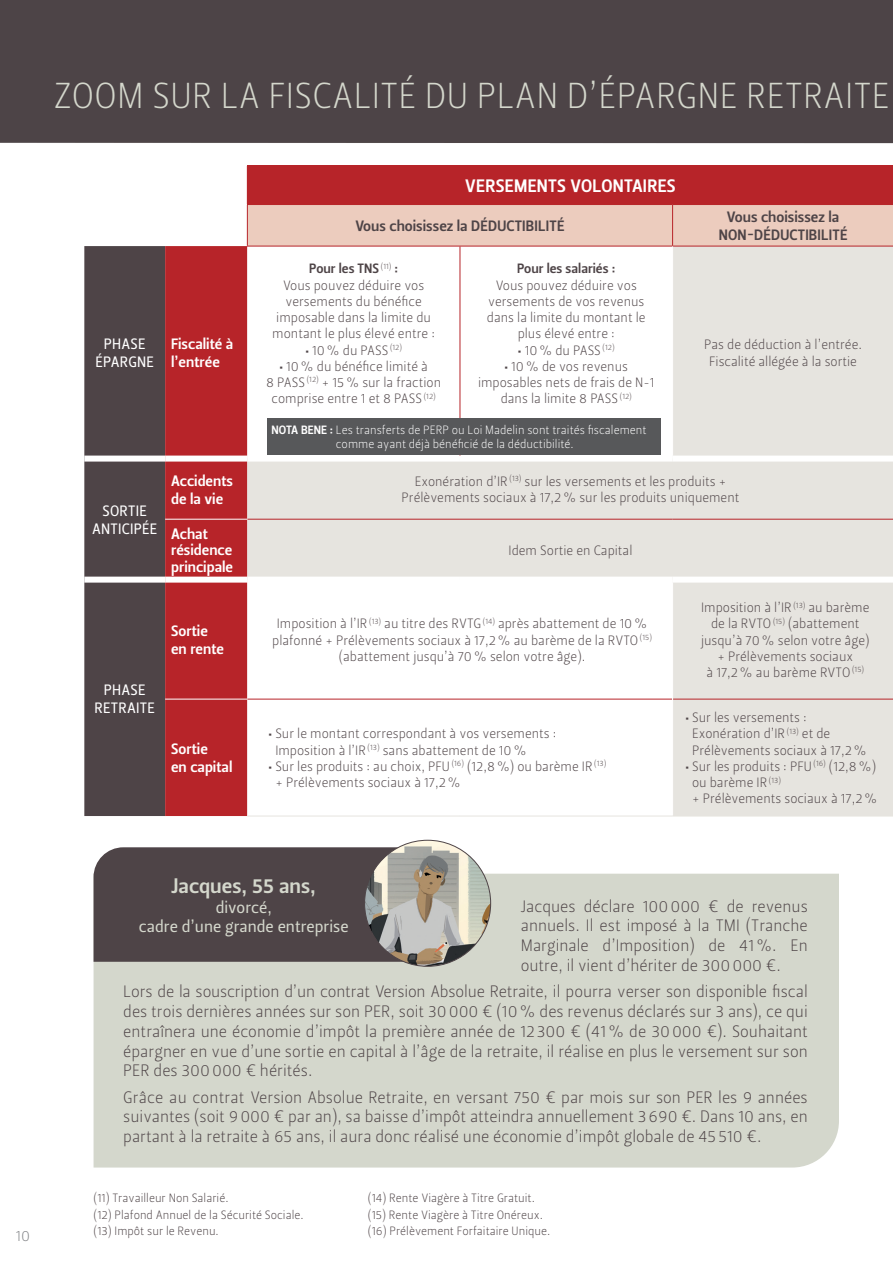
<style>
.page{position:relative;width:893px;height:1263px;background:#fff}
.page>*{position:absolute;margin:0;border:0;box-sizing:border-box;transform-origin:0 0}
.t1{font:36px "Leitura Sans Grot 1";letter-spacing:.01em;color:#d4d7cc}
.t2{font:21px "Leitura Sans Grot 3";color:#d4d7cc}
.t3{font:18px "Leitura Sans Grot 3";letter-spacing:.015em;color:#fff}
.t4{font:16.5px/19.8px "Leitura Sans Grot 1";color:#4e4447;text-align:justify}
.t5{font:16.5px/19.8px "Leitura Sans Grot 2";color:#d4d7cc;text-align:center}
.t6{font:15px/18px "Leitura Sans Grot 3";color:#fff}
.t7{font:15px/18px "Leitura Sans Grot 3";letter-spacing:.005em;color:#4e4447;text-align:center}
.t8{font:15px/18px "Leitura Sans Grot 2";letter-spacing:.015em;color:#fff;text-align:center}
.t9{font:15px "Leitura Sans Grot 1";color:#808285}
.t10{font:13.5px/16.2px "Leitura Sans Grot 1";color:#4e4447;text-align:center}
.t11{font:13.5px "Leitura Sans Grot 3";color:#4e4447}
.t12{font:12px/16.5px "Leitura Sans Grot 1";color:#4e4447}
.t13{font:12px/14.4px "Leitura Sans Grot 1";color:#fff}
.s1{font-family:"Leitura Sans Grot 3"}
</style>
<div class="page">
<div style="left:247px;top:166px;width:646px;height:39px;background:#b72429"></div>
<div style="left:84px;top:246px;width:81px;height:570px;background:#4e4447"></div>
<div style="left:165px;top:246px;width:82px;height:570px;background:#b72429"></div>
<svg style="left:247px;top:247px;width:645px;height:569px"></svg>
<hr style="left:247px;top:519px;width:213px;height:1px;background:#b72429">
<hr style="left:460px;top:519px;width:213px;height:1px;background:#b72429">
<hr style="left:673px;top:519px;width:220px;height:1px;background:#b72429">
<hr style="left:247px;top:699px;width:213px;height:1px;background:#b72429">
<hr style="left:460px;top:699px;width:212px;height:1px;background:#b72429">
<hr style="left:673px;top:699px;width:220px;height:1px;background:#b72429">
<svg style="left:247px;top:204px;width:646px;height:43px;background:#e9c4b7"></svg>
<hr style="left:892px;top:166px;width:1px;height:38px;background:#fff">
<div style="left:165px;top:456px;width:82px;height:6px;background:#fff"></div>
<div style="left:247px;top:456px;width:213px;height:6px;background:#fff"></div>
<div style="left:460px;top:456px;width:213px;height:6px;background:#fff"></div>
<div style="left:673px;top:456px;width:220px;height:6px;background:#fff"></div>
<hr style="left:672px;top:246px;width:1px;height:210px;background:#fff">
<hr style="left:892px;top:246px;width:1px;height:213px;background:#fff">
<hr style="left:892px;top:519px;width:1px;height:58px;background:#fff">
<hr style="left:672px;top:583px;width:1px;height:116px;background:#fff">
<hr style="left:672px;top:699px;width:1px;height:117px;background:#fff">
<hr style="left:892px;top:699px;width:1px;height:117px;background:#fff">
<div style="left:84px;top:456px;width:81px;height:6px;background:#fff"></div>
<hr style="left:460px;top:246px;width:1px;height:210px;background:#b72429">
<hr style="left:247px;top:205px;width:1px;height:41px;background:#b72429">
<div style="left:84px;top:577px;width:81px;height:6px;background:#fff"></div>
<div style="left:165px;top:577px;width:82px;height:6px;background:#fff"></div>
<div style="left:247px;top:577px;width:213px;height:6px;background:#fff"></div>
<div style="left:460px;top:577px;width:213px;height:6px;background:#fff"></div>
<div style="left:673px;top:577px;width:220px;height:6px;background:#fff"></div>
<hr style="left:247px;top:816px;width:213px;height:1px;background:#e6e4df">
<hr style="left:460px;top:816px;width:213px;height:1px;background:#e6e4df">
<hr style="left:673px;top:816px;width:220px;height:1px;background:#e6e4df">
<hr style="left:165px;top:699px;width:82px;height:1px;background:#fff">
<hr style="left:165px;top:519px;width:82px;height:1px;background:#fff">
<img style="left:0;top:0;width:893px;height:174px">
<div style="left:94px;top:874px;width:745px;height:293px;background:#d4d7cc"></div>
<div style="left:94px;top:847px;width:311px;height:115px;background:#4e4447"></div>
<img style="left:365px;top:840px;width:126px;height:126px;border-radius:63px">
<div style="left:267px;top:418px;width:393px;height:37px;background:#57585a"></div>
<h1 class="t1" style="left:54px;top:71px;width:837px">ZOOM SUR LA FISCALITÉ DU PLAN D’ÉPARGNE RETRAITE</h1>
<p class="t8" style="left:96px;top:335px;width:60px">PHASE<br>ÉPARGNE</p>
<p class="t6" style="left:171px;top:335px;width:64px">Fiscalité à l’entrée</p>
<h3 class="t3" style="left:465px;top:174px;width:212px">VERSEMENTS VOLONTAIRES</h3>
<p class="t7" style="left:355px;top:217px;width:211px">Vous choisissez la DÉDUCTIBILITÉ</p>
<p class="t7" style="left:719px;top:208px;width:130px">Vous choisissez la<br>NON-DÉDUCTIBILITÉ</p>
<p class="t11" style="left:309px;top:260px;width:90px">Pour les TNS <sup>(11)</sup> :</p>
<p class="t10" style="left:272px;top:277px;width:164px">Vous pouvez déduire vos versements du bénéfice imposable dans la limite du montant le plus élevé entre :</p>
<p class="t10" style="left:305px;top:342px;width:98px">• 10% du PASS <sup>(12)</sup></p>
<p class="t10" style="left:266px;top:358px;width:176px">• 10% du bénéfice limité à<br>8 PASS <sup>(12)</sup> + 15% sur la fraction comprise entre 1 et 8 PASS <sup>(12)</sup></p>
<p class="t11" style="left:517px;top:260px;width:100px">Pour les salariés :</p>
<p class="t10" style="left:487px;top:277px;width:160px">Vous pouvez déduire vos versements de vos revenus dans la limite du montant le plus élevé entre :</p>
<p class="t10" style="left:518px;top:342px;width:98px">• 10% du PASS <sup>(12)</sup></p>
<p class="t10" style="left:478px;top:358px;width:178px">• 10% de vos revenus imposables nets de frais de N-1 dans la limite 8 PASS <sup>(12)</sup></p>
<p class="t13" style="left:336px;top:423px;width:312px;text-indent:-64px"><span class="s1">NOTA BENE :</span> Les transferts de PERP ou Loi Madelin sont traités fiscalement comme ayant déjà bénéficié de la déductibilité.</p>
<p class="t10" style="left:704px;top:337px;width:159px">Pas de déduction à l’entrée.<br>Fiscalité allégée à la sortie</p>
<p class="t8" style="left:92px;top:502px;width:67px">SORTIE<br>ANTICIPÉE</p>
<p class="t8" style="left:95px;top:681px;width:62px">PHASE<br>RETRAITE</p>
<p class="t6" style="left:171px;top:472px;width:63px">Accidents de la vie</p>
<p class="t10" style="left:402px;top:473px;width:339px">Exonération d’IR <sup>(13)</sup> sur les versements et les produits +<br>Prélèvements sociaux à 17,2% sur les produits uniquement</p>
<p class="t6" style="left:171px;top:525px;width:64px;line-height:16.5px">Achat résidence principale</p>
<p class="t10" style="left:509px;top:542px;width:125px">Idem Sortie en Capital</p>
<p class="t6" style="left:171px;top:622px;width:54px">Sortie en rente</p>
<p class="t10" style="left:272px;top:616px;width:381px">Imposition à l’IR <sup>(13)</sup> au titre des RVTG <sup>(14)</sup> après abattement de 10% plafonné + Prélèvements sociaux à 17,2% au barème de la RVTO <sup>(15) </sup>(abattement jusqu’à 70% selon votre âge).</p>
<p class="t6" style="left:171px;top:740px;width:63px">Sortie<br>en capital</p>
<p class="t10" style="left:275px;top:726px;width:283px;text-align:left;text-indent:-7px">• Sur le montant correspondant à vos versements :<br>Imposition à l’IR <sup>(13)</sup> sans abattement de 10%</p>
<p class="t10" style="left:275px;top:758px;width:332px;text-align:left;text-indent:-7px">• Sur les produits : au choix, PFU <sup>(16)</sup> (12,8%) ou barème IR <sup>(13) </sup>+ Prélèvements sociaux à 17,2%</p>
<p class="t10" style="left:701px;top:599px;width:170px">Imposition à l’IR <sup>(13)</sup> au barème de la RVTO <sup>(15)</sup> (abattement jusqu’à 70% selon votre âge) + Prélèvements sociaux<br>à 17,2% au barème RVTO <sup>(15)</sup></p>
<p class="t10" style="left:692px;top:710px;width:176px;text-align:left;text-indent:-7px">• Sur les versements :<br>Exonération d’IR <sup>(13)</sup> et de<br>Prélèvements sociaux à 17,2%</p>
<p class="t10" style="left:692px;top:758px;width:187px;text-align:left;text-indent:-7px">• Sur les produits : PFU <sup>(16)</sup> (12,8%) ou barème IR <sup>(13)<br></sup>+ Prélèvements sociaux à 17,2%</p>
<p class="t9" style="left:16px;top:1225px;width:16px">10</p>
<h2 class="t2" style="left:172px;top:871px;width:146px">Jacques, 55 ans,</h2>
<p class="t5" style="left:139px;top:897px;width:211px">divorcé,<br>cadre d’une grande entreprise</p>
<p class="t4" style="left:521px;top:896px;width:289px">Jacques déclare 100000 € de revenus annuels. Il est imposé à la TMI (Tranche Marginale d’Imposition) de 41%. En outre, il vient d’hériter de 300000 €.</p>
<p class="t4" style="left:123px;top:982px;width:686px">Lors de la souscription d’un contrat Version Absolue Retraite, il pourra verser son disponible fiscal des trois dernières années sur son PER, soit 30000 € (10% des revenus déclarés sur 3 ans), ce qui entraînera une économie d’impôt la première année de 12300 € (41% de 30000 €). Souhaitant épargner en vue d’une sortie en capital à l’âge de la retraite, il réalise en plus le versement sur son PER des 300000 € hérités.</p>
<p class="t4" style="left:123px;top:1087px;width:686px">Grâce au contrat Version Absolue Retraite, en versant 750 € par mois sur son PER les 9 années suivantes (soit 9000 € par an), sa baisse d’impôt atteindra annuellement 3690 €. Dans 10 ans, en partant à la retraite à 65 ans, il aura donc réalisé une économie d’impôt globale de 45510 €.</p>
<p class="t12" style="left:94px;top:1190px;width:212px">(11) Travailleur Non Salarié.<br>(12) Plafond Annuel de la Sécurité Sociale. (13) Impôt sur le Revenu.</p>
<p class="t12" style="left:368px;top:1190px;width:184px">(14) Rente Viagère à Titre Gratuit. (15) Rente Viagère à Titre Onéreux. (16) Prélèvement Forfaitaire Unique.</p>
</div>
